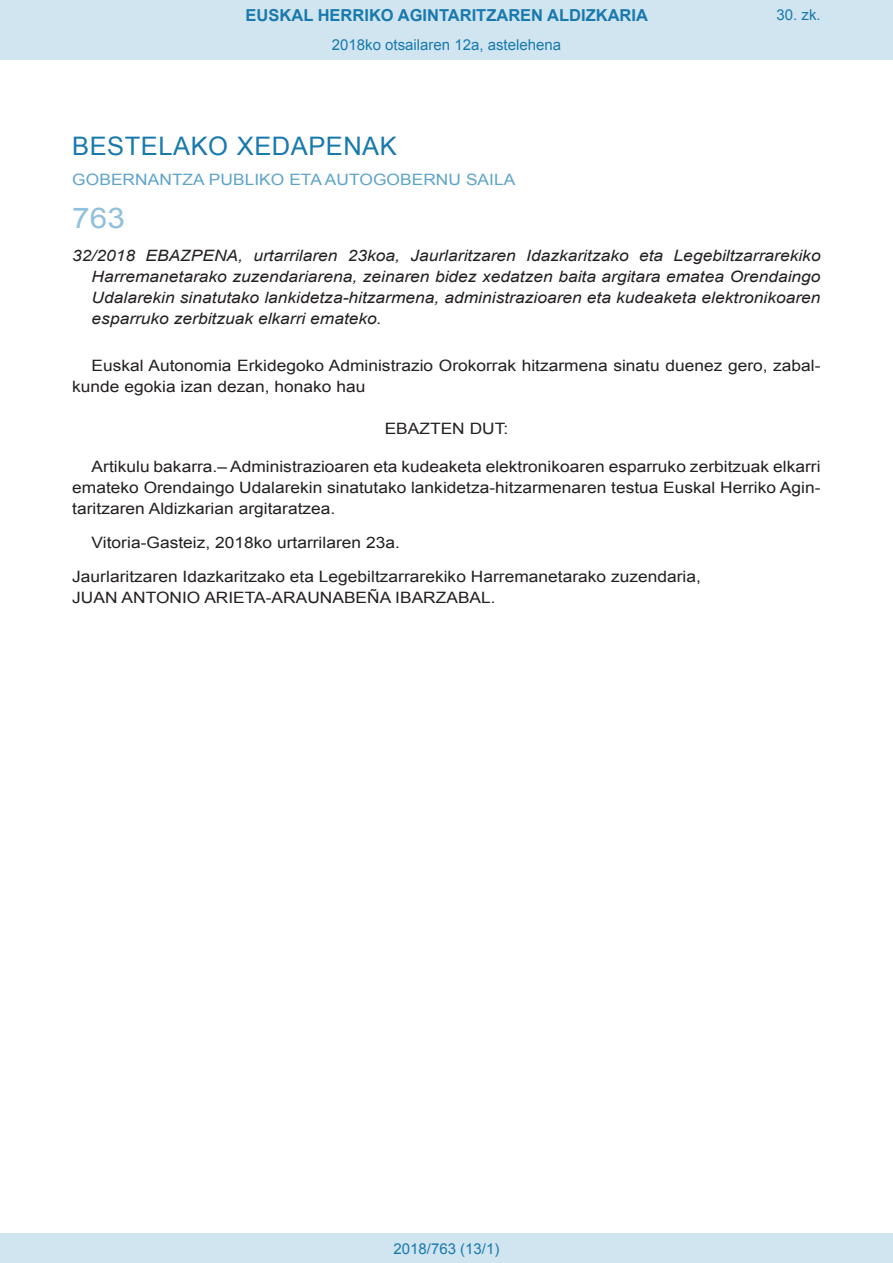
<style>
.page{position:relative;width:893px;height:1263px;background:#fff}
.page>*{position:absolute;margin:0;border:0;box-sizing:border-box;transform-origin:0 0}
.BOPVOrden{font:28.5px "Arial";color:#90c0db;scale:1.11 1}
.BOPVSeccion{font:25.5px "Arial";letter-spacing:.02em;color:#1879ad}
.t1{font:700 16.5px "Arial";color:#1879ad}
.BOPVDetalle{font:15.6px/21px "Arial";color:#231f20;scale:1.11 1}
.BOPVTitulo{font:italic 15.6px/21px "Arial";color:#231f20;text-align:justify;scale:1.11 1}
.BOPVFirmaPuesto{font:15.6px "Arial";color:#231f20;scale:1.11 1}
.BOPVFirmaLugFec{font:15.6px "Arial";color:#231f20;scale:1.11 1}
.BOPVFirmaNombre{font:15.6px "Arial";color:#231f20;scale:1.11 1}
.BOPVOrganismo{font:15.6px "Arial";letter-spacing:.005em;color:#5ea4ca;scale:1.11 1}
.BOPVClave{font:15.6px "Arial";color:#231f20;scale:1.11 1}
.Paginacion_Centro{font:15px "Arial";color:#1879ad}
</style>
<div class="page">
<div style="left:0;top:0;width:893px;height:60px;background:#d0e5f0"></div>
<div style="left:0;top:1233px;width:893px;height:30px;background:#d0e5f0"></div>
<p class="t1" style="left:246px;top:4px;width:404px">EUSKAL HERRIKO AGINTARITZAREN ALDIZKARIA</p>
<p class="Paginacion_Centro" style="left:332px;top:35px;width:231px">2018ko otsailaren 12a, astelehena</p>
<p class="Paginacion_Centro" style="left:776px;top:5px;width:46px">30. zk.</p>
<p class="BOPVSeccion" style="left:72px;top:129px;width:326px">BESTELAKO XEDAPENAK</p>
<p class="BOPVOrganismo" style="left:72px;top:169px;width:401px">GOBERNANTZA PUBLIKO ETA AUTOGOBERNU SAILA</p>
<p class="BOPVOrden" style="left:72px;top:199px;width:49px">763</p>
<p class="BOPVTitulo" style="left:92px;top:246px;width:658px;text-indent:-19px">32/2018 EBAZPENA, urtarrilaren 23koa, Jaurlaritzaren Idazkaritzako eta Legebiltzarrarekiko Harremanetarako zuzendariarena, zeinaren bidez xedatzen baita argitara ematea Orendaingo Udalarekin sinatutako lankidetza-hitzarmena, administrazioaren eta kudeaketa elektronikoaren esparruko zerbitzuak elkarri emateko.</p>
<p class="BOPVDetalle" style="left:72px;top:355px;width:676px;text-indent:19px">Euskal Autonomia Erkidegoko Administrazio Orokorrak hitzarmena sinatu duenez gero, zabal&shy;kunde egokia izan dezan, honako hau</p>
<p class="BOPVClave" style="left:385px;top:419px;width:113px">EBAZTEN DUT:</p>
<p class="BOPVDetalle" style="left:72px;top:456px;width:676px;text-align:justify;text-indent:19px">Artikulu bakarra.– Administrazioaren eta kudeaketa elektronikoaren esparruko zerbitzuak elkarri emateko Orendaingo Udalarekin sinatutako lankidetza-hitzarmenaren testua Euskal Herriko Agin&shy;taritzaren Aldizkarian argitaratzea.</p>
<p class="BOPVFirmaLugFec" style="left:92px;top:532px;width:279px">Vitoria-Gasteiz, 2018ko urtarrilaren 23a.</p>
<p class="BOPVFirmaPuesto" style="left:72px;top:566px;width:568px">Jaurlaritzaren Idazkaritzako eta Legebiltzarrarekiko Harremanetarako zuzendaria,</p>
<p class="BOPVFirmaNombre" style="left:72px;top:587px;width:383px">JUAN ANTONIO ARIETA-ARAUNABEÑA IBARZABAL.</p>
<p class="Paginacion_Centro" style="left:393px;top:1238px;width:107px">2018/763 (13/1)</p>
</div>
